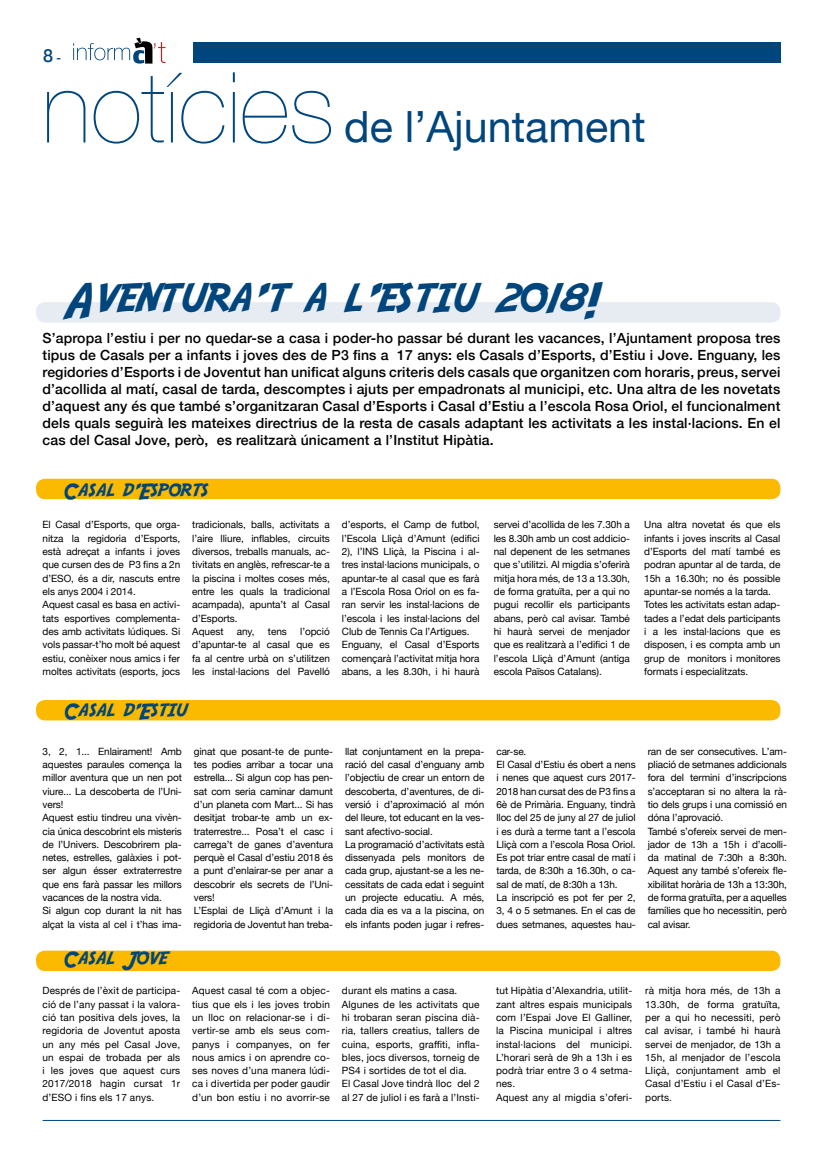
<style>
.page{position:relative;width:823px;height:1163px;background:#fff}
.page>*{position:absolute;margin:0;border:0;box-sizing:border-box;transform-origin:0 0}
.t1{font:200 98.2px "Helvetica Neue";color:#00457c}
.t2{font:49px "Adventure";letter-spacing:.02em;color:#00457c}
.t3{font:43px "Helvetica Neue";color:#00457c}
.t4{font:22px "Adventure";letter-spacing:.02em;color:#00457c}
.t5{font:500 18px "Helvetica Neue";color:#00457c}
.t6{font:500 14px/17px "Helvetica Neue";letter-spacing:.01em;color:#000;text-align:justify}
.t7{font:10px/13.3px "Helvetica Neue";letter-spacing:-.005em;color:#000}
.t8{font:10px/13.3px "Helvetica Neue";letter-spacing:.015em;color:#000}
.s1{font-size:12px}
</style>
<div class="page">
<div style="left:193px;top:43px;width:587px;height:20px;background:#00457c"></div>
<hr style="left:43px;top:1119px;width:737px;height:1px;background:#00457c">
<svg style="left:73px;top:38px;width:92px;height:26px"></svg>
<div style="left:36px;top:478px;width:744px;height:21px;background:#fbb900;border-radius:9px"></div>
<div style="left:36px;top:700px;width:744px;height:20px;background:#fbb900;border-radius:9px"></div>
<div style="left:36px;top:950px;width:744px;height:20px;background:#fbb900;border-radius:9px"></div>
<div style="left:36px;top:302px;width:744px;height:20px;background:#e6ecf2;border-radius:9px"></div>
<h3 class="t5" style="left:43px;top:41px;width:20px">8 <span class="s1">-</span></h3>
<h1 class="t1" style="left:42px;top:31px;width:294px">notícies</h1>
<h3 class="t3" style="left:344px;top:96px;width:303px">de l’Ajuntament</h3>
<h2 class="t2" style="left:63px;top:268px;width:534px">Aventura’t a l’estiu 2018!</h2>
<p class="t6" style="left:43px;top:328px;width:739px">S’apropa l’estiu i per no quedar-se a casa i poder-ho passar bé durant les vacances, l’Ajuntament proposa tres tipus de Casals per a infants i joves des de P3 fins a 17 anys: els Casals d’Esports, d’Estiu i Jove. Enguany, les regidories d’Esports i de Joventut han unificat alguns criteris dels casals que organitzen com horaris, preus, servei d’acollida al matí, casal de tarda, descomptes i ajuts per empadronats al municipi, etc. Una altra de les novetats d’aquest any és que també s’organitzaran Casal d’Esports i Casal d’Estiu a l’escola Rosa Oriol, el funcionalment dels quals seguirà les mateixes directrius de la resta de casals adaptant les activitats a les instal·lacions. En el cas del Casal Jove, però, es realitzarà únicament a l’Institut Hipàtia.</p>
<h3 class="t4" style="left:62px;top:476px;width:146px">Casal d’Esports</h3>
<p class="t7" style="left:43px;top:518px;width:139px">El Casal d’Esports, que orga&shy;nitza la regidoria d’Esports, està adreçat a infants i joves que cursen des de P3 fins a 2n d’ESO, és a dir, nascuts entre els anys 2004 i 2014.<br>Aquest casal es basa en activi&shy;tats esportives complementa&shy;des amb activitats lúdiques. Si vols passar-t’ho molt bé aquest estiu, conèixer nous amics i fer moltes activitats (esports, jocs</p>
<p class="t7" style="left:192px;top:518px;width:139px">tradicionals, balls, activitats a l’aire lliure, inflables, circuits diversos, treballs manuals, ac&shy;tivitats en anglès, refrescar-te a la piscina i moltes coses més, entre les quals la tradicional acampada), apunta’t al Casal d’Esports.<br>Aquest</p>
<p class="t7" style="left:192px;top:625px;width:139px;text-align:justify;text-indent:108px">l’opció d’apuntar-te al casal que es fa al centre urbà on s’utilitzen les instal·lacions del Pavelló</p>
<p class="t7" style="left:237px;top:625px;width:19px">any,</p>
<p class="t7" style="left:268px;top:625px;width:20px">tens</p>
<p class="t7" style="left:342px;top:518px;width:139px">d’esports, el Camp de futbol, l’Escola Lliçà d’Amunt (edifici<br>2), l’INS Lliçà, la Piscina i al&shy;tres instal·lacions municipals, o apuntar-te al casal que es farà a l’Escola Rosa Oriol on es fa&shy;ran servir les instal·lacions de l’escola i les instal·lacions del<br>Club de Tennis Ca l’Artigues.<br>Enguany, el Casal d’Esports començarà l’activitat mitja hora abans, a les 8.30h, i hi haurà</p>
<p class="t7" style="left:493px;top:518px;width:138px;text-align:justify">servei d’acollida de les 7.30h a les 8.30h amb un cost addicio&shy;nal depenent de les setmanes que s’utilitzi. Al migdia s’oferirà mitja hora més, de 13 a 13.30h, de forma gratuïta, per a qui no pugui recollir els participants abans, però cal avisar. També hi haurà servei de menjador que es realitzarà a l’edifici 1 de l’escola Lliçà d’Amunt (antiga escola Països Catalans).</p>
<p class="t7" style="left:643px;top:518px;width:138px">Una altra novetat és que els infants i joves inscrits al Casal d’Esports del matí també es podran apuntar al de tarda, de<br>15h a 16.30h; no és possible apuntar-se només a la tarda.<br>Totes les activitats estan adap&shy;tades a l’edat dels participants i a les instal·lacions que es disposen, i es compta amb un grup de monitors i monitores formats i especialitzats.</p>
<h3 class="t4" style="left:63px;top:697px;width:125px">Casal d’Estiu</h3>
<p class="t7" style="left:43px;top:745px;width:141px">3, 2, 1... Enlairament! Amb aquestes paraules comença la millor aventura que un nen pot viure... La descoberta de l’Uni&shy;vers!<br>Aquest estiu tindreu una vivèn&shy;cia única descobrint els misteris de l’Univers. Descobrirem pla&shy;netes, estrelles, galàxies i pot&shy;ser algun ésser extraterrestre que ens farà passar les millors vacances de la nostra vida.<br>Si algun cop durant la nit has alçat la vista al cel i t’has ima-</p>
<p class="t7" style="left:194px;top:745px;width:141px">ginat que posant-te de punte&shy;tes podies arribar a tocar una estrella... Si algun cop has pen&shy;sat com seria caminar damunt d’un planeta com Mart... Si has desitjat trobar-te amb un ex&shy;traterrestre... Posa’t el casc i carrega’t de ganes d’aventura perquè el Casal d’estiu 2018 és a punt d’enlairar-se per anar a descobrir els secrets de l’Uni&shy;vers!<br>L’Esplai de Lliçà d’Amunt i la regidoria de Joventut han treba-</p>
<p class="t7" style="left:345px;top:745px;width:141px">llat conjuntament en la prepa&shy;ració del casal d’enguany amb l’objectiu de crear un entorn de descoberta, d’aventures, de di&shy;versió i d’aproximació al món del lleure, tot educant en la ves&shy;sant afectivo-social.<br>La programació d’activitats està dissenyada pels monitors de cada grup, ajustant-se a les ne&shy;cessitats de cada edat i seguint un projecte educatiu. A més, cada dia es va a la piscina, on els infants poden jugar i refres-</p>
<p class="t7" style="left:496px;top:745px;width:141px">car-se.<br>El Casal d’Estiu és obert a nens i nenes que aquest curs 2017-<br>2018 han cursat des de P3 fins a<br>6è de Primària. Enguany, tindrà lloc del 25 de juny al 27 de juliol i es durà a terme tant a l’escola<br>Lliçà com a l’escola Rosa Oriol.<br>Es pot triar entre casal de matí i tarda, de 8:30h a 16.30h, o ca&shy;sal de matí, de 8:30h a 13h.<br>La inscripció es pot fer per 2,<br>3, 4 o 5 setmanes. En el cas de dues setmanes, aquestes hau-</p>
<p class="t7" style="left:647px;top:745px;width:141px">ran de ser consecutives. L’am&shy;pliació de setmanes addicionals fora del termini d’inscripcions s’acceptaran si no altera la rà&shy;tio dels grups i una comissió en dóna l’aprovació.<br>També s’ofereix servei de men&shy;jador de 13h a 15h i d’acolli&shy;da matinal de 7:30h a 8:30h.<br>Aquest any també s’ofereix fle&shy;xibilitat horària de 13h a 13:30h, de forma gratuïta, per a aquelles famílies que ho necessitin, però cal avisar.</p>
<h3 class="t4" style="left:62px;top:944px;width:105px">Casal Jove</h3>
<p class="t7" style="left:43px;top:984px;width:139px;text-align:justify">Després de l’èxit de participa&shy;ció de l’any passat i la valora&shy;ció tan positiva dels joves, la regidoria de Joventut aposta un any més pel Casal Jove, un espai de trobada per als i les joves que aquest curs 2017/2018 hagin cursat 1r d’ESO i fins els 17 anys.</p>
<p class="t7" style="left:192px;top:984px;width:139px;text-align:justify">Aquest casal té com a objec&shy;tius que els i les joves trobin un lloc on relacionar-se i di&shy;vertir-se amb els seus com&shy;panys i companyes, on fer nous amics i on aprendre co&shy;ses noves d’una manera lúdi&shy;ca i divertida per poder gaudir d’un bon estiu i no avorrir-se</p>
<p class="t8" style="left:342px;top:984px;width:139px">durant els matins a casa.<br>Algunes de les activitats que hi trobaran seran piscina dià&shy;ria, tallers creatius, tallers de cuina, esports, graffiti, infla&shy;bles, jocs diversos, torneig de<br>PS4 i sortides de tot el dia.<br>El Casal Jove tindrà lloc del 2 al 27 de juliol i es farà a l’Insti-</p>
<p class="t8" style="left:495px;top:984px;width:138px">tut Hipàtia d’Alexandria, utilit&shy;zant altres espais municipals com l’Espai Jove El Galliner, la Piscina municipal i altres instal·lacions del municipi.<br>L’horari serà de 9h a 13h i es podrà triar entre 3 o 4 setma&shy;nes.<br>Aquest any al migdia s’oferi-</p>
<p class="t7" style="left:645px;top:984px;width:137px;text-align:justify">rà mitja hora més, de 13h a 13.30h, de forma gratuïta, per a qui ho necessiti, però cal avisar, i també hi haurà servei de menjador, de 13h a 15h, al menjador de l’escola Lliçà, conjuntament amb el Casal d’Estiu i el Casal d’Es&shy;ports.</p>
</div>
